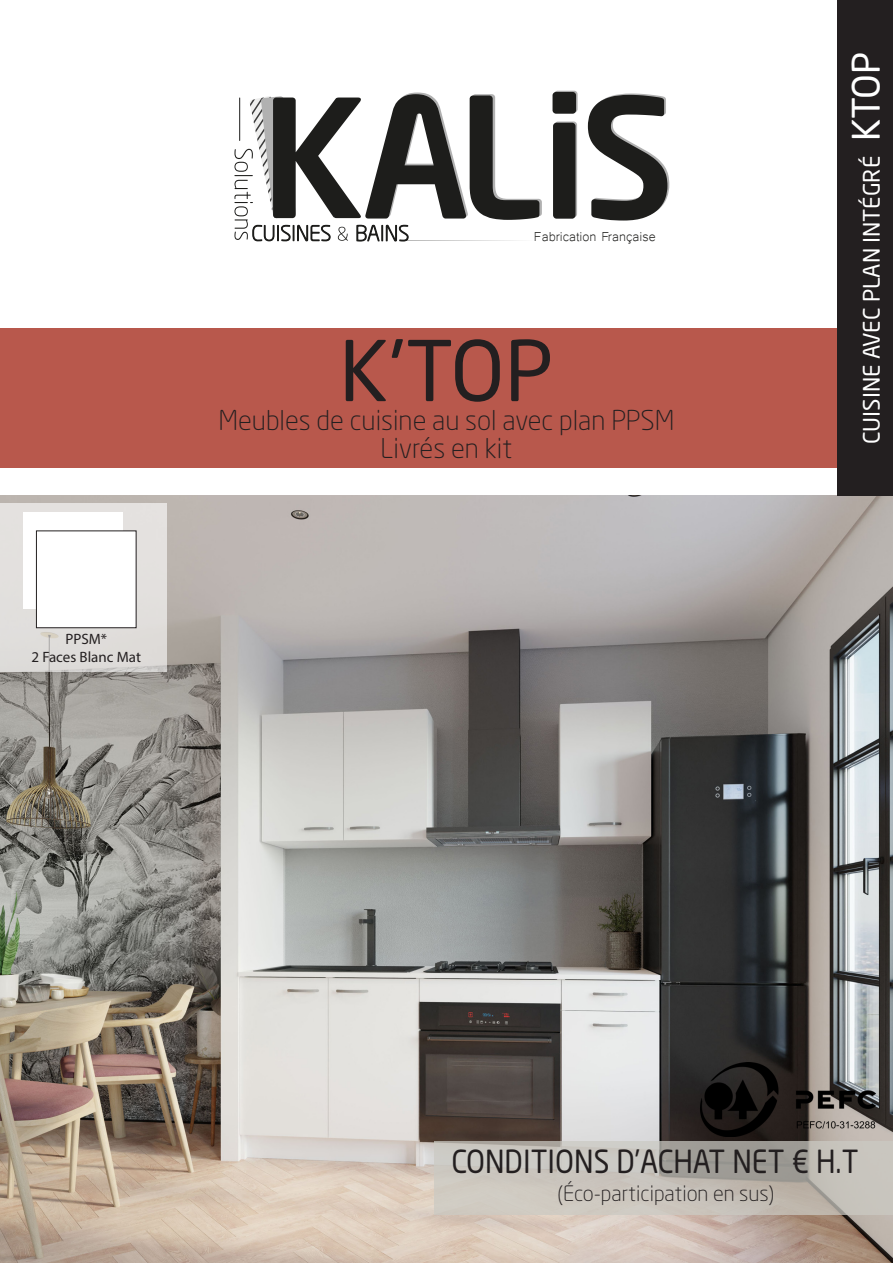
<style>
.page{position:relative;width:893px;height:1263px;background:#fff}
.page>*{position:absolute;margin:0;border:0;box-sizing:border-box;transform-origin:0 0}
.t1{font:82.5px "Neo Sans W1 G";color:#231f20}
.t2{font:31.5px "Neo Sans W1 G";color:#231f20;scale:.91 1}
.t3{font:300 27px "Neo Sans W1 G";color:#231f20}
.t4{font:22.5px "Neo Sans W1 G";color:#fff}
.t5{font:300 21px "Neo Sans W1 G";color:#231f20}
.t6{font:16.95px "Microsoft Yi Baiti";color:#1d1d1b}
.t7{font:15px "Myriad Pro";color:#231f20}
.s1{font-size:37.5px}
</style>
<div class="page">
<img style="left:0;top:496px;width:893px;height:767px">
<div style="left:0;top:329px;width:893px;height:139px;background:#b8584c"></div>
<div style="left:838px;top:0;width:55px;height:496px;background:#231f20"></div>
<svg style="left:435px;top:1141px;width:458px;height:74px;background:#c0bcb5"></svg>
<svg style="left:234px;top:93px;width:308px;height:148px"></svg>
<svg style="left:552px;top:91px;width:26px;height:128px;background:#454544"></svg>
<svg style="left:588px;top:94px;width:81px;height:127px"></svg>
<div style="left:1px;top:503px;width:166px;height:168px;background:#e1dedc"></div>
<div style="left:23px;top:512px;width:100px;height:96px;background:#fff"></div>
<div style="left:36px;top:531px;width:100px;height:97px;background:#fff"></div>
<div style="left:36px;top:531px;width:100px;height:97px;border:1px solid #231f20"></div>
<img style="left:700px;top:1062px;width:181px;height:74px">
<p class="t7" style="left:65px;top:630px;width:43px">PPSM*</p>
<p class="t7" style="left:32px;top:648px;width:111px">2 Faces Blanc Mat</p>
<p class="t6" style="left:534px;top:226px;width:123px">Fabrication Française</p>
<p class="t1" style="left:339px;top:320px;width:216px">K'TOP</p>
<p class="t3" style="left:218px;top:403px;width:458px">Meubles de cuisine au sol avec plan PPSM</p>
<p class="t3" style="left:380px;top:432px;width:133px">Livrés en kit</p>
<p class="t4" style="left:858px;top:444px;width:394px;rotate:-90deg">CUISINE AVEC PLAN INTÉGRÉ <span class="s1">KTOP</span></p>
<p class="t2" style="left:451px;top:1142px;width:449px">CONDITIONS D’ACHAT NET € H.T</p>
<p class="t5" style="left:557px;top:1181px;width:218px">(Éco-participation en sus)</p>
</div>
